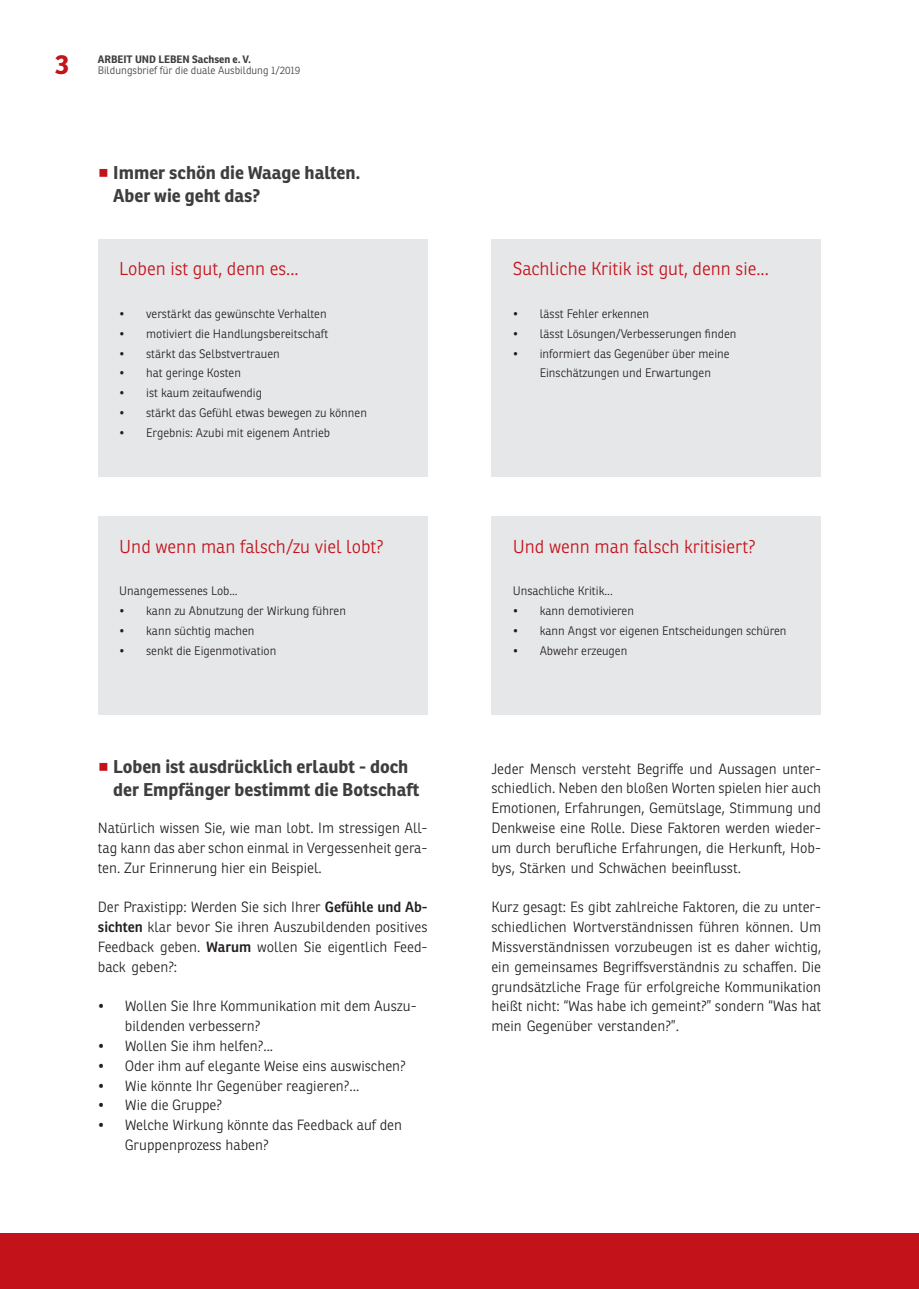
<style>
.page{position:relative;width:919px;height:1289px;background:#fff}
.page>*{position:absolute;margin:0;border:0;box-sizing:border-box;transform-origin:0 0}
.t1{font:700 27px "Ronnia";color:#c4121a}
.t2{font:300 18.15px "Ronnia";color:#c4121a}
.t3{font:700 18px/22.5px "Ronnia";color:#3e3e3f}
.t4{font:300 14.4px/19.8px "Ronnia";color:#231f20;text-align:justify}
.t5{font:300 12px/19.8px "Ronnia";color:#231f20}
.t6{font:300 10.5px "Ronnia";color:#3e3e3f}
.t7{font:700 10.5px "Ronnia";color:#3e3e3f}
.s1{font-weight:600}
</style>
<div class="page">
<div style="left:0;top:1233px;width:918px;height:55px;background:#c4121a"></div>
<div style="left:98px;top:239px;width:329px;height:237px;background:#e6e7e9"></div>
<div style="left:491px;top:239px;width:330px;height:237px;background:#e6e7e9"></div>
<div style="left:98px;top:516px;width:329px;height:198px;background:#e6e7e9"></div>
<div style="left:491px;top:516px;width:330px;height:198px;background:#e6e7e9"></div>
<h1 class="t1" style="left:55px;top:47px;width:16px">3</h1>
<p class="t7" style="left:98px;top:53px;width:155px">ARBEIT UND LEBEN Sachsen e. V.</p>
<p class="t6" style="left:98px;top:64px;width:204px">Bildungsbrief für die duale Ausbildung 1/2019</p>
<p class="t3" style="left:113px;top:161px;width:249px">Immer schön die Waage halten.<br>Aber wie geht das?</p>
<p class="t2" style="left:119px;top:258px;width:181px">Loben ist gut, denn es...</p>
<p class="t5" style="left:119px;top:304px;width:209px">• verstärkt das gewünschte Verhalten</p>
<p class="t5" style="left:119px;top:323px;width:211px">• motiviert die Handlungsbereitschaft</p>
<p class="t5" style="left:119px;top:343px;width:162px">• stärkt das Selbstvertrauen</p>
<p class="t5" style="left:119px;top:363px;width:123px">• hat geringe Kosten</p>
<p class="t5" style="left:119px;top:383px;width:144px">• ist kaum zeitaufwendig</p>
<p class="t5" style="left:119px;top:403px;width:249px">• stärkt das Gefühl etwas bewegen zu können</p>
<p class="t5" style="left:119px;top:422px;width:212px">• Ergebnis: Azubi mit eigenem Antrieb</p>
<p class="t2" style="left:119px;top:535px;width:266px">Und wenn man falsch/zu viel lobt?</p>
<p class="t5" style="left:119px;top:581px;width:120px">Unangemessenes Lob...</p>
<p class="t5" style="left:119px;top:601px;width:228px">• kann zu Abnutzung der Wirkung führen</p>
<p class="t5" style="left:119px;top:620px;width:137px">• kann süchtig machen</p>
<p class="t5" style="left:119px;top:640px;width:159px">• senkt die Eigenmotivation</p>
<p class="t3" style="left:113px;top:755px;width:308px">Loben ist ausdrücklich erlaubt - doch der Empfänger bestimmt die Botschaft</p>
<p class="t4" style="left:98px;top:818px;width:331px">Natürlich wissen Sie, wie man lobt. Im stressigen All&shy;tag kann das aber schon einmal in Vergessenheit gera&shy;ten. Zur Erinnerung hier ein Beispiel.</p>
<p class="t4" style="left:98px;top:897px;width:331px">Der Praxistipp: Werden Sie sich Ihrer <span class="s1">Gefühle und Ab&shy;sichten</span> klar bevor Sie ihren Auszubildenden positives Feedback geben. <span class="s1">Warum</span> wollen Sie eigentlich Feed&shy;back geben?:</p>
<p class="t4" style="left:125px;top:996px;width:293px;text-indent:-27px">• Wollen Sie Ihre Kommunikation mit dem Auszu&shy;bildenden verbessern?</p>
<p class="t4" style="left:98px;top:1035px;width:177px">• Wollen Sie ihm helfen?...</p>
<p class="t4" style="left:98px;top:1055px;width:309px">• Oder ihm auf elegante Weise eins auswischen?</p>
<p class="t4" style="left:98px;top:1075px;width:263px">• Wie könnte Ihr Gegenüber reagieren?...</p>
<p class="t4" style="left:98px;top:1095px;width:126px">• Wie die Gruppe?</p>
<p class="t4" style="left:125px;top:1115px;width:279px;text-indent:-27px">• Welche Wirkung könnte das Feedback auf den<br>Gruppenprozess haben?</p>
<p class="t2" style="left:512px;top:258px;width:258px">Sachliche Kritik ist gut, denn sie...</p>
<p class="t5" style="left:512px;top:304px;width:138px">• lässt Fehler erkennen</p>
<p class="t5" style="left:512px;top:323px;width:225px">• lässt Lösungen/Verbesserungen finden</p>
<p class="t5" style="left:539px;top:343px;width:191px;text-indent:-27px">• informiert das Gegenüber über meine<br>Einschätzungen und Erwartungen</p>
<p class="t2" style="left:512px;top:535px;width:244px">Und wenn man falsch kritisiert?</p>
<p class="t5" style="left:512px;top:581px;width:102px">Unsachliche Kritik...</p>
<p class="t5" style="left:512px;top:601px;width:123px">• kann demotivieren</p>
<p class="t5" style="left:512px;top:620px;width:275px">• kann Angst vor eigenen Entscheidungen schüren</p>
<p class="t5" style="left:512px;top:640px;width:116px">• Abwehr erzeugen</p>
<p class="t4" style="left:491px;top:758px;width:331px">Jeder Mensch versteht Begriffe und Aussagen unter&shy;schiedlich. Neben den bloßen Worten spielen hier auch Emotionen, Erfahrungen, Gemütslage, Stimmung und Denkweise eine Rolle. Diese Faktoren werden wieder&shy;um durch berufliche Erfahrungen, die Herkunft, Hob&shy;bys, Stärken und Schwächen beeinflusst.</p>
<p class="t4" style="left:491px;top:897px;width:331px">Kurz gesagt: Es gibt zahlreiche Faktoren, die zu unter&shy;schiedlichen Wortverständnissen führen können. Um Missverständnissen vorzubeugen ist es daher wichtig, ein gemeinsames Begriffsverständnis zu schaffen. Die grundsätzliche Frage für erfolgreiche Kommunikation heißt nicht: “Was habe ich gemeint?” sondern “Was hat mein Gegenüber verstanden?”.</p>
</div>
